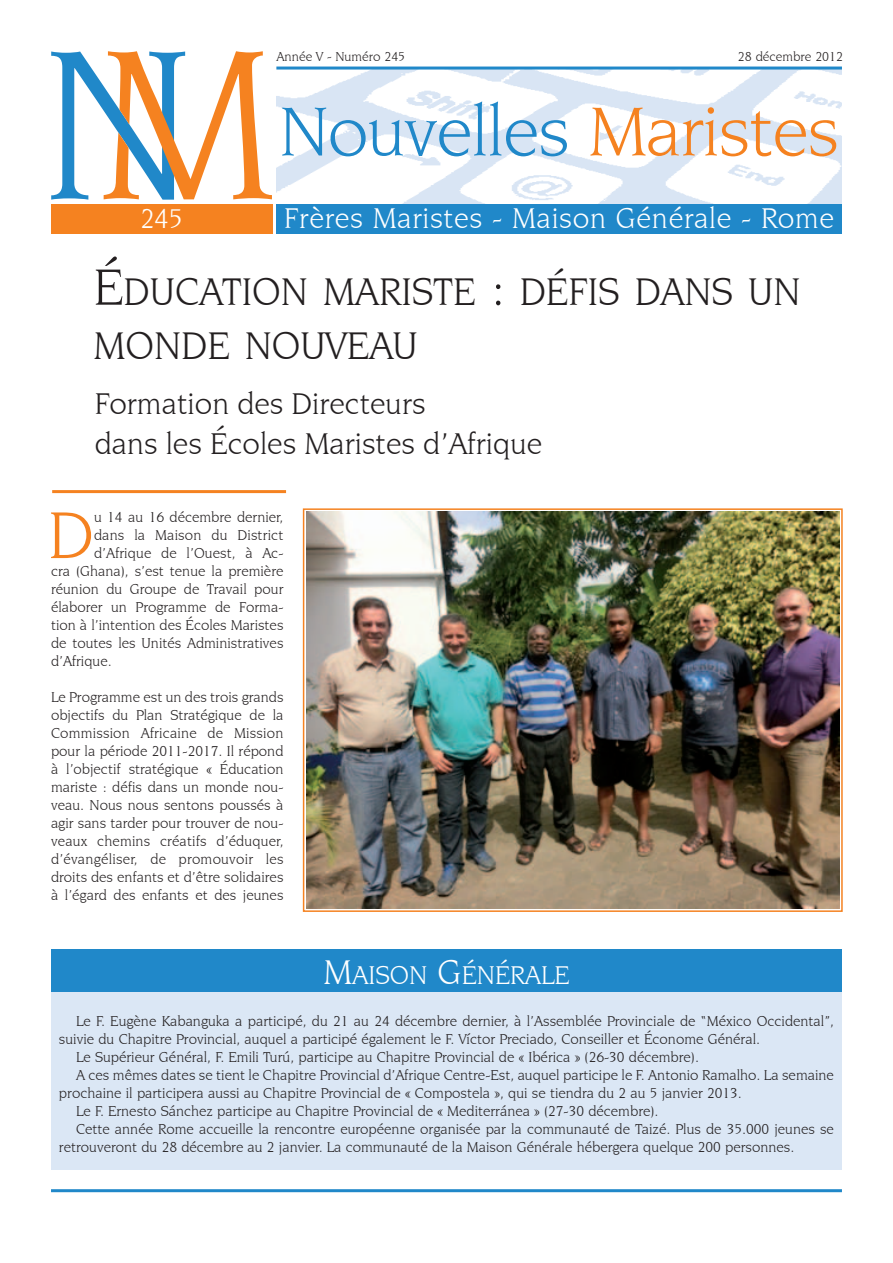
<style>
.page{position:relative;width:893px;height:1263px;background:#fff}
.page>*{position:absolute;margin:0;border:0;box-sizing:border-box;transform-origin:0 0}
.t1{font:73.5px "Novarese IT Cby BT";letter-spacing:-.015em;color:#2088c9}
.t2{font:70.2px "Novarese IT Cby BT";color:#f58220}
.t3{font:40.5px/54px "Novarese IT Cby BT";color:#231f20}
.t4{font:31.5px/39.8px "Novarese IT Cby BT";color:#231f20}
.t5{font:30px "Novarese IT Cby BT";letter-spacing:.02em;color:#fff}
.t6{font:28.5px "Novarese IT Cby BT";color:#fff}
.t7{font:27px "Novarese IT Cby BT";color:#fff}
.t8{font:15px/18px "Novarese IT Cby BT";color:#231f20;text-align:justify}
.t9{font:13.5px "Novarese IT Cby BT";color:#231f20}
.s1{color:#f58220}
.s2{font-size:54px}
.s3{font-size:36px}
</style>
<div class="page">
<img style="left:276px;top:70px;width:566px;height:134px">
<hr style="left:276px;top:67px;width:566px;height:3px;background:#2088c9">
<div style="left:276px;top:204px;width:566px;height:30px;background:#2088c9"></div>
<svg style="left:51px;top:51px;width:221px;height:149px"></svg>
<hr style="left:51px;top:1189px;width:791px;height:3px;background:#2088c9">
<div style="left:51px;top:992px;width:791px;height:177px;background:#dbe7f5"></div>
<div style="left:51px;top:204px;width:221px;height:30px;background:#f58220"></div>
<hr style="left:52px;top:490px;width:234px;height:3px;background:#f58220">
<div style="left:51px;top:949px;width:791px;height:43px;background:#2088c9"></div>
<img style="left:307px;top:511px;width:533px;height:398px">
<div style="left:303px;top:508px;width:540px;height:404px;border:2px solid #f58220"></div>
<p class="t9" style="left:276px;top:49px;width:130px">Année V - Numéro 245</p>
<p class="t9" style="left:738px;top:49px;width:107px">28 décembre 2012</p>
<h1 class="t1" style="left:279px;top:88px;width:561px">Nouvelles <span class="s1">Maristes</span></h1>
<h3 class="t5" style="left:284px;top:201px;width:551px">Frères Maristes - Maison Générale - Rome</h3>
<h3 class="t6" style="left:140px;top:202px;width:45px">245</h3>
<h3 class="t3" style="left:94px;top:264px;width:708px"><span class="s2">É</span>DUCATION MARISTE <span class="s2">:</span> DÉFIS DANS UN<br>MONDE NOUVEAU</h3>
<h3 class="t4" style="left:95px;top:383px;width:449px">Formation des Directeurs<br>dans les Écoles Maristes d’Afrique</h3>
<h2 class="t2" style="left:48px;top:493px;width:47px">D</h2>
<p class="t8" style="left:94px;top:508px;width:191px">u 14 au 16 décembre dernier,</p>
<p class="t8" style="left:94px;top:526px;width:191px">dans la Maison du District</p>
<p class="t8" style="left:94px;top:544px;width:191px">d’Afrique de l’Ouest, à Ac-</p>
<p class="t8" style="left:51px;top:562px;width:234px">cra (Ghana), s’est tenue la première</p>
<p class="t8" style="left:51px;top:580px;width:234px">réunion du Groupe de Travail pour</p>
<p class="t8" style="left:51px;top:598px;width:234px">élaborer un Programme de Forma-</p>
<p class="t8" style="left:51px;top:616px;width:234px">tion à l’intention des Écoles Maristes</p>
<p class="t8" style="left:51px;top:634px;width:234px">de toutes les Unités Administratives</p>
<p class="t8" style="left:51px;top:652px;width:62px">d’Afrique.</p>
<p class="t8" style="left:51px;top:688px;width:234px">Le Programme est un des trois grands objectifs du Plan Stratégique de la Commission Africaine de Mission pour la période 2011-2017. Il répond à l’objectif stratégique « Éducation mariste : défis dans un monde nou&shy;veau. Nous nous sentons poussés à agir sans tarder pour trouver de nou&shy;veaux chemins créatifs d’éduquer, d’évangéliser, de promouvoir les droits des enfants et d’être solidaires à l’égard des enfants et des jeunes</p>
<h3 class="t7" style="left:324px;top:959px;width:247px"><span class="s3">M</span>AISON <span class="s3">G</span>ÉNÉRALE</h3>
<p class="t8" style="left:76px;top:1012px;width:759px">Le F. Eugène Kabanguka a participé, du 21 au 24 décembre dernier, à l’Assemblée Provinciale de “México Occidental”,</p>
<p class="t8" style="left:59px;top:1030px;width:702px">suivie du Chapitre Provincial, auquel a participé également le F. Víctor Preciado, Conseiller et Économe Général.</p>
<p class="t8" style="left:76px;top:1048px;width:624px">Le Supérieur Général, F. Emili Turú, participe au Chapitre Provincial de « Ibérica » (26-30 décembre).</p>
<p class="t8" style="left:76px;top:1066px;width:759px">A ces mêmes dates se tient le Chapitre Provincial d’Afrique Centre-Est, auquel participe le F. Antonio Ramalho. La semaine</p>
<p class="t8" style="left:59px;top:1084px;width:684px">prochaine il participera aussi au Chapitre Provincial de « Compostela », qui se tiendra du 2 au 5 janvier 2013.</p>
<p class="t8" style="left:76px;top:1102px;width:584px">Le F. Ernesto Sánchez participe au Chapitre Provincial de « Mediterránea » (27-30 décembre).</p>
<p class="t8" style="left:76px;top:1120px;width:759px">Cette année Rome accueille la rencontre européenne organisée par la communauté de Taizé. Plus de 35.000 jeunes se</p>
<p class="t8" style="left:59px;top:1138px;width:737px">retrouveront du 28 décembre au 2 janvier. La communauté de la Maison Générale hébergera quelque 200 personnes.</p>
</div>
